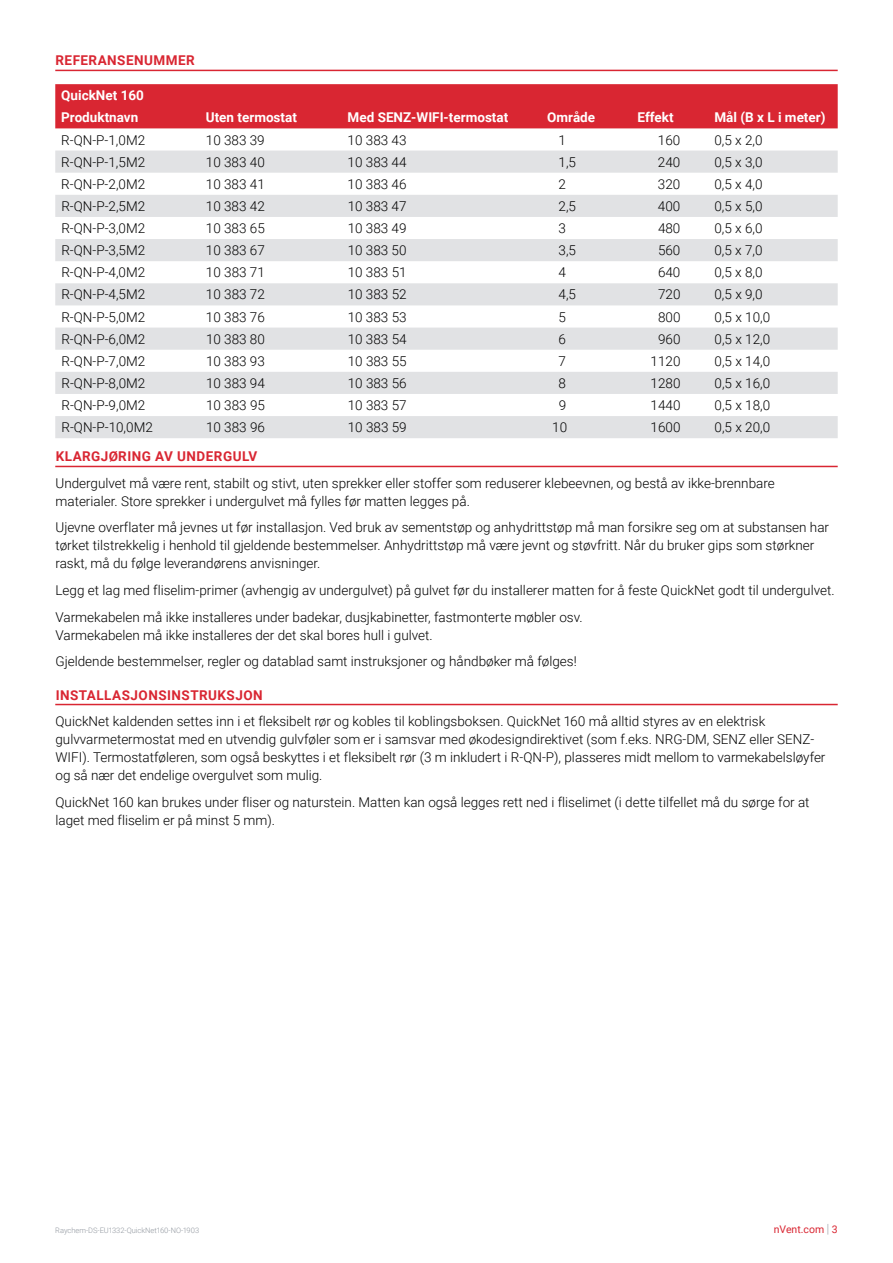
<style>
.page{position:relative;width:893px;height:1263px;background:#fff}
.page>*{position:absolute;margin:0;border:0;box-sizing:border-box;transform-origin:0 0}
.t1{font:300 13.5px/18px "Roboto";color:#000}
.t2{font:700 13.5px/22.2px "Roboto";color:#fff}
.t3{font:700 13.5px "Roboto";letter-spacing:.035em;color:#d92632}
.t4{font:10.5px "Roboto";color:#d92632}
.t5{font:300 7.5px "Roboto";color:#90969e}
.s1{font-weight:300;font-size:12.6px;color:#90969e}
</style>
<div class="page">
<hr style="left:55px;top:70px;width:783px;height:1px;background:#d92632">
<hr style="left:55px;top:466px;width:783px;height:1px;background:#d92632">
<hr style="left:55px;top:704px;width:783px;height:1px;background:#d92632">
<div style="left:55px;top:84px;width:783px;height:44px;background:#d92632"></div>
<svg style="left:55px;top:151px;width:783px;height:287px;fill:#e1e2e4"></svg>
<p class="t3" style="left:56px;top:51px;width:141px">REFERANSENUMMER</p>
<p class="t2" style="left:61px;top:84px;width:84px">QuickNet 160<br>Produktnavn</p>
<p class="t2" style="left:206px;top:106px;width:93px">Uten termostat</p>
<p class="t2" style="left:348px;top:106px;width:162px">Med SENZ-WIFI-termostat</p>
<p class="t2" style="left:547px;top:106px;width:49px">Område</p>
<p class="t2" style="left:637px;top:106px;width:38px">Effekt</p>
<p class="t2" style="left:714px;top:106px;width:113px">Mål (B x L i meter)</p>
<p class="t1" style="left:61px;top:130px;width:85px">R-QN-P-1,0M2</p>
<p class="t1" style="left:206px;top:130px;width:60px">10 383 39</p>
<p class="t1" style="left:348px;top:130px;width:60px">10 383 43</p>
<p class="t1" style="left:558px;top:130px;width:9px">1</p>
<p class="t1" style="left:658px;top:130px;width:24px">160</p>
<p class="t1" style="left:714px;top:130px;width:50px">0,5 x 2,0</p>
<p class="t1" style="left:61px;top:152px;width:85px">R-QN-P-1,5M2</p>
<p class="t1" style="left:206px;top:152px;width:60px">10 383 40</p>
<p class="t1" style="left:348px;top:152px;width:60px">10 383 44</p>
<p class="t1" style="left:558px;top:152px;width:19px">1,5</p>
<p class="t1" style="left:658px;top:152px;width:24px">240</p>
<p class="t1" style="left:714px;top:152px;width:50px">0,5 x 3,0</p>
<p class="t1" style="left:61px;top:174px;width:85px">R-QN-P-2,0M2</p>
<p class="t1" style="left:206px;top:174px;width:60px">10 383 41</p>
<p class="t1" style="left:348px;top:174px;width:60px">10 383 46</p>
<p class="t1" style="left:558px;top:174px;width:9px">2</p>
<p class="t1" style="left:658px;top:174px;width:24px">320</p>
<p class="t1" style="left:714px;top:174px;width:50px">0,5 x 4,0</p>
<p class="t1" style="left:61px;top:197px;width:85px">R-QN-P-2,5M2</p>
<p class="t1" style="left:206px;top:197px;width:60px">10 383 42</p>
<p class="t1" style="left:348px;top:197px;width:60px">10 383 47</p>
<p class="t1" style="left:558px;top:197px;width:19px">2,5</p>
<p class="t1" style="left:658px;top:197px;width:24px">400</p>
<p class="t1" style="left:714px;top:197px;width:50px">0,5 x 5,0</p>
<p class="t1" style="left:61px;top:219px;width:85px">R-QN-P-3,0M2</p>
<p class="t1" style="left:206px;top:219px;width:60px">10 383 65</p>
<p class="t1" style="left:348px;top:219px;width:60px">10 383 49</p>
<p class="t1" style="left:559px;top:219px;width:9px">3</p>
<p class="t1" style="left:658px;top:219px;width:24px">480</p>
<p class="t1" style="left:714px;top:219px;width:50px">0,5 x 6,0</p>
<p class="t1" style="left:61px;top:241px;width:85px">R-QN-P-3,5M2</p>
<p class="t1" style="left:206px;top:241px;width:60px">10 383 67</p>
<p class="t1" style="left:348px;top:241px;width:60px">10 383 50</p>
<p class="t1" style="left:559px;top:241px;width:19px">3,5</p>
<p class="t1" style="left:658px;top:241px;width:24px">560</p>
<p class="t1" style="left:714px;top:241px;width:50px">0,5 x 7,0</p>
<p class="t1" style="left:61px;top:263px;width:85px">R-QN-P-4,0M2</p>
<p class="t1" style="left:206px;top:263px;width:60px">10 383 71</p>
<p class="t1" style="left:348px;top:263px;width:60px">10 383 51</p>
<p class="t1" style="left:559px;top:263px;width:9px">4</p>
<p class="t1" style="left:658px;top:263px;width:24px">640</p>
<p class="t1" style="left:714px;top:263px;width:50px">0,5 x 8,0</p>
<p class="t1" style="left:61px;top:285px;width:85px">R-QN-P-4,5M2</p>
<p class="t1" style="left:206px;top:285px;width:60px">10 383 72</p>
<p class="t1" style="left:348px;top:285px;width:60px">10 383 52</p>
<p class="t1" style="left:559px;top:285px;width:19px">4,5</p>
<p class="t1" style="left:658px;top:285px;width:24px">720</p>
<p class="t1" style="left:714px;top:285px;width:50px">0,5 x 9,0</p>
<p class="t1" style="left:61px;top:307px;width:85px">R-QN-P-5,0M2</p>
<p class="t1" style="left:206px;top:307px;width:60px">10 383 76</p>
<p class="t1" style="left:348px;top:307px;width:60px">10 383 53</p>
<p class="t1" style="left:559px;top:307px;width:9px">5</p>
<p class="t1" style="left:658px;top:307px;width:24px">800</p>
<p class="t1" style="left:714px;top:307px;width:57px">0,5 x 10,0</p>
<p class="t1" style="left:61px;top:329px;width:85px">R-QN-P-6,0M2</p>
<p class="t1" style="left:206px;top:329px;width:60px">10 383 80</p>
<p class="t1" style="left:348px;top:329px;width:60px">10 383 54</p>
<p class="t1" style="left:559px;top:329px;width:9px">6</p>
<p class="t1" style="left:658px;top:329px;width:24px">960</p>
<p class="t1" style="left:714px;top:329px;width:57px">0,5 x 12,0</p>
<p class="t1" style="left:61px;top:352px;width:85px">R-QN-P-7,0M2</p>
<p class="t1" style="left:206px;top:352px;width:60px">10 383 93</p>
<p class="t1" style="left:348px;top:352px;width:60px">10 383 55</p>
<p class="t1" style="left:559px;top:352px;width:9px">7</p>
<p class="t1" style="left:651px;top:352px;width:31px">1120</p>
<p class="t1" style="left:714px;top:352px;width:57px">0,5 x 14,0</p>
<p class="t1" style="left:61px;top:374px;width:85px">R-QN-P-8,0M2</p>
<p class="t1" style="left:206px;top:374px;width:60px">10 383 94</p>
<p class="t1" style="left:348px;top:374px;width:60px">10 383 56</p>
<p class="t1" style="left:559px;top:374px;width:9px">8</p>
<p class="t1" style="left:651px;top:374px;width:31px">1280</p>
<p class="t1" style="left:715px;top:374px;width:57px">0,5 x 16,0</p>
<p class="t1" style="left:61px;top:396px;width:85px">R-QN-P-9,0M2</p>
<p class="t1" style="left:206px;top:396px;width:60px">10 383 95</p>
<p class="t1" style="left:348px;top:396px;width:60px">10 383 57</p>
<p class="t1" style="left:559px;top:396px;width:9px">9</p>
<p class="t1" style="left:651px;top:396px;width:31px">1440</p>
<p class="t1" style="left:715px;top:396px;width:57px">0,5 x 18,0</p>
<p class="t1" style="left:61px;top:418px;width:93px">R-QN-P-10,0M2</p>
<p class="t1" style="left:206px;top:418px;width:60px">10 383 96</p>
<p class="t1" style="left:348px;top:418px;width:60px">10 383 59</p>
<p class="t1" style="left:552px;top:418px;width:16px">10</p>
<p class="t1" style="left:651px;top:418px;width:31px">1600</p>
<p class="t1" style="left:715px;top:418px;width:57px">0,5 x 20,0</p>
<p class="t3" style="left:56px;top:447px;width:203px">KLARGJØRING AV UNDERGULV</p>
<p class="t1" style="left:55px;top:474px;width:721px">Undergulvet må være rent, stabilt og stivt, uten sprekker eller stoffer som reduserer klebeevnen, og bestå av ikke-brennbare materialer. Store sprekker i undergulvet må fylles før matten legges på.</p>
<p class="t1" style="left:55px;top:518px;width:775px">Ujevne overflater må jevnes ut før installasjon. Ved bruk av sementstøp og anhydrittstøp må man forsikre seg om at substansen har tørket tilstrekkelig i henhold til gjeldende bestemmelser. Anhydrittstøp må være jevnt og støvfritt. Når du bruker gips som størkner raskt, må du følge leverandørens anvisninger.</p>
<p class="t1" style="left:55px;top:576px;width:781px;line-height:26.5px">Legg et lag med fliselim-primer (avhengig av undergulvet) på gulvet før du installerer matten for å feste QuickNet godt til undergulvet.<br>Varmekabelen må ikke installeres under badekar, dusjkabinetter, fastmonterte møbler osv.</p>
<p class="t1" style="left:55px;top:621px;width:523px;line-height:26.5px">Varmekabelen må ikke installeres der det skal bores hull i gulvet.<br>Gjeldende bestemmelser, regler og datablad samt instruksjoner og håndbøker må følges!</p>
<p class="t3" style="left:56px;top:685px;width:209px">INSTALLASJONSINSTRUKSJON</p>
<p class="t1" style="left:55px;top:712px;width:771px">QuickNet kaldenden settes inn i et fleksibelt rør og kobles til koblingsboksen. QuickNet 160 må alltid styres av en elektrisk gulvvarmetermostat med en utvendig gulvføler som er i samsvar med økodesigndirektivet (som f.eks. NRG-DM, SENZ eller SENZ-WIFI). Termostatføleren, som også beskyttes i et fleksibelt rør (3 m inkludert i R-QN-P), plasseres midt mellom to varmekabelsløyfer og så nær det endelige overgulvet som mulig.</p>
<p class="t1" style="left:55px;top:792px;width:756px">QuickNet 160 kan brukes under fliser og naturstein. Matten kan også legges rett ned i fliselimet (i dette tilfellet må du sørge for at laget med fliselim er på minst 5 mm).</p>
<p class="t5" style="left:55px;top:1225px;width:145px">Raychem-DS-EU1332-QuickNet160-NO-1903</p>
<p class="t4" style="left:774px;top:1222px;width:65px">nVent.com <span class="s1">|</span> 3</p>
</div>
